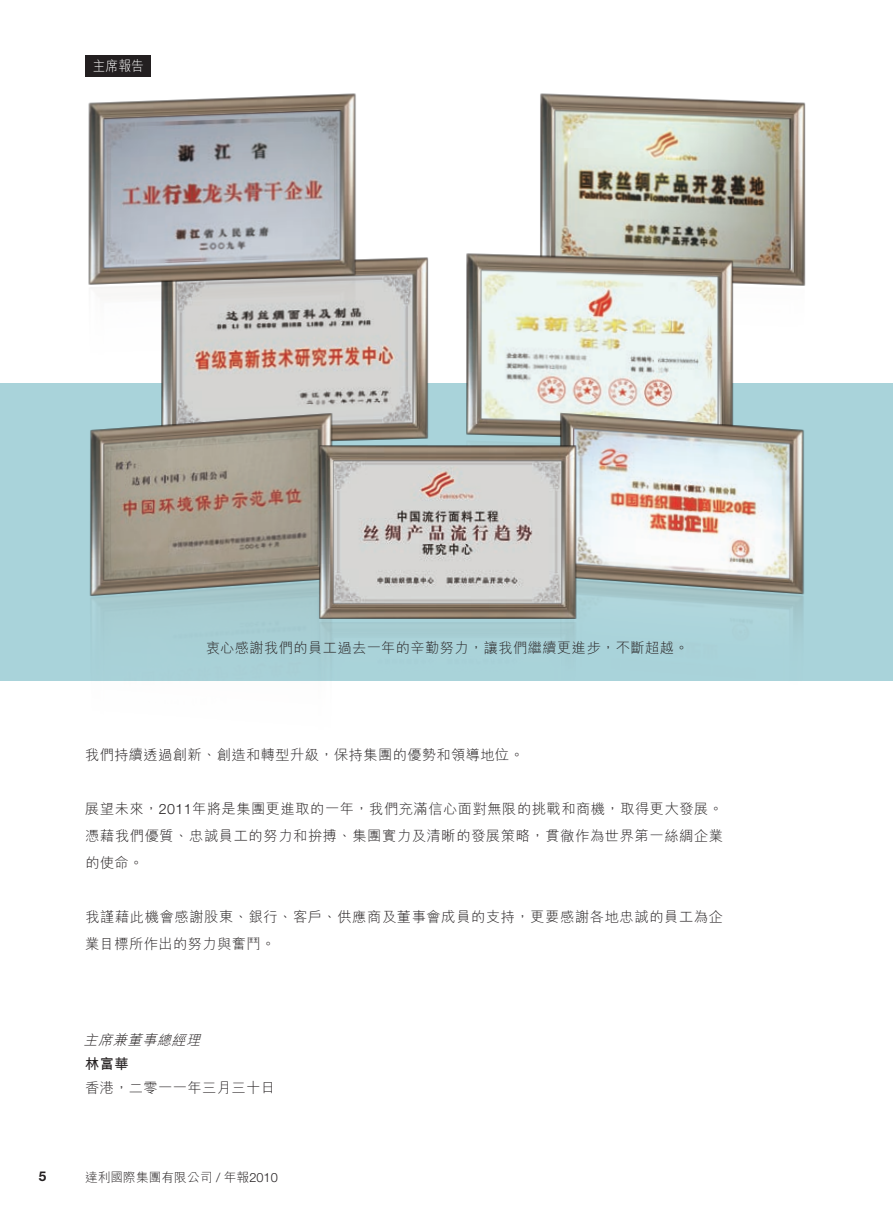
<style>
.page{position:relative;width:893px;height:1212px;background:#fff}
.page>*{position:absolute;margin:0;border:0;box-sizing:border-box;transform-origin:0 0}
.t1{font:300 14.25px/27px "M Hei HK";letter-spacing:.03em;color:#231f20;text-align:justify}
.t2{font:italic 300 14.25px "M Hei HK";color:#231f20}
.t3{font:300 14.25px "M Hei HK";color:#fff;scale:.89 1}
.t4{font:700 14.25px "M Hei HK";color:#231f20}
.t5{font:700 13.5px "Helvetica Neue LT Std";color:#231f20}
.t6{font:300 12.75px "M Hei HK";color:#231f20}
.s1{font-family:"Helvetica Neue LT Std"}
</style>
<div class="page">
<div style="left:0;top:383px;width:893px;height:297px;background:#a9d3da"></div>
<div style="left:85px;top:55px;width:66px;height:21px;background:#231f20"></div>
<img style="left:361px;top:257px;width:68px;height:184px">
<img style="left:540px;top:93px;width:266px;height:182px">
<img style="left:738px;top:275px;width:68px;height:11px">
<img style="left:88px;top:93px;width:273px;height:181px">
<img style="left:88px;top:274px;width:273px;height:167px">
<img style="left:466px;top:252px;width:272px;height:185px">
<img style="left:88px;top:411px;width:249px;height:166px">
<img style="left:87px;top:577px;width:229px;height:104px">
<img style="left:557px;top:411px;width:247px;height:164px">
<img style="left:580px;top:575px;width:229px;height:106px">
<img style="left:316px;top:443px;width:264px;height:238px">
<img style="left:324px;top:630px;width:244px;height:51px">
<p class="t3" style="left:93px;top:56px;width:59px">主席報告</p>
<p class="t5" style="left:39px;top:1167px;width:9px">5</p>
<p class="t1" style="left:206px;top:634px;width:485px">衷心感謝我們的員工過去一年的辛勤努力，讓我們繼續更進步，不斷超越。</p>
<p class="t1" style="left:85px;top:740px;width:441px">我們持續透過創新、創造和轉型升級，保持集團的優勢和領導地位。</p>
<p class="t1" style="left:85px;top:794px;width:640px">展望未來，<span class="s1">2011</span>年將是集團更進取的一年，我們充滿信心面對無限的挑戰和商機，取得更大發展。憑藉我們優質、忠誠員工的努力和拚搏、集團實力及清晰的發展策略，貫徹作為世界第一絲綢企業的使命。</p>
<p class="t1" style="left:85px;top:902px;width:639px">我謹藉此機會感謝股東、銀行、客戶、供應商及董事會成員的支持，更要感謝各地忠誠的員工為企業目標所作出的努力與奮鬥。</p>
<p class="t2" style="left:84px;top:1029px;width:123px">主席兼董事總經理</p>
<p class="t4" style="left:85px;top:1053px;width:45px">林富華</p>
<p class="t1" style="left:85px;top:1073px;width:192px">香港，二零一一年三月三十日</p>
<p class="t6" style="left:85px;top:1168px;width:194px">達利國際集團有限公司 <span class="s1">/</span> 年報<span class="s1">2010</span></p>
</div>
